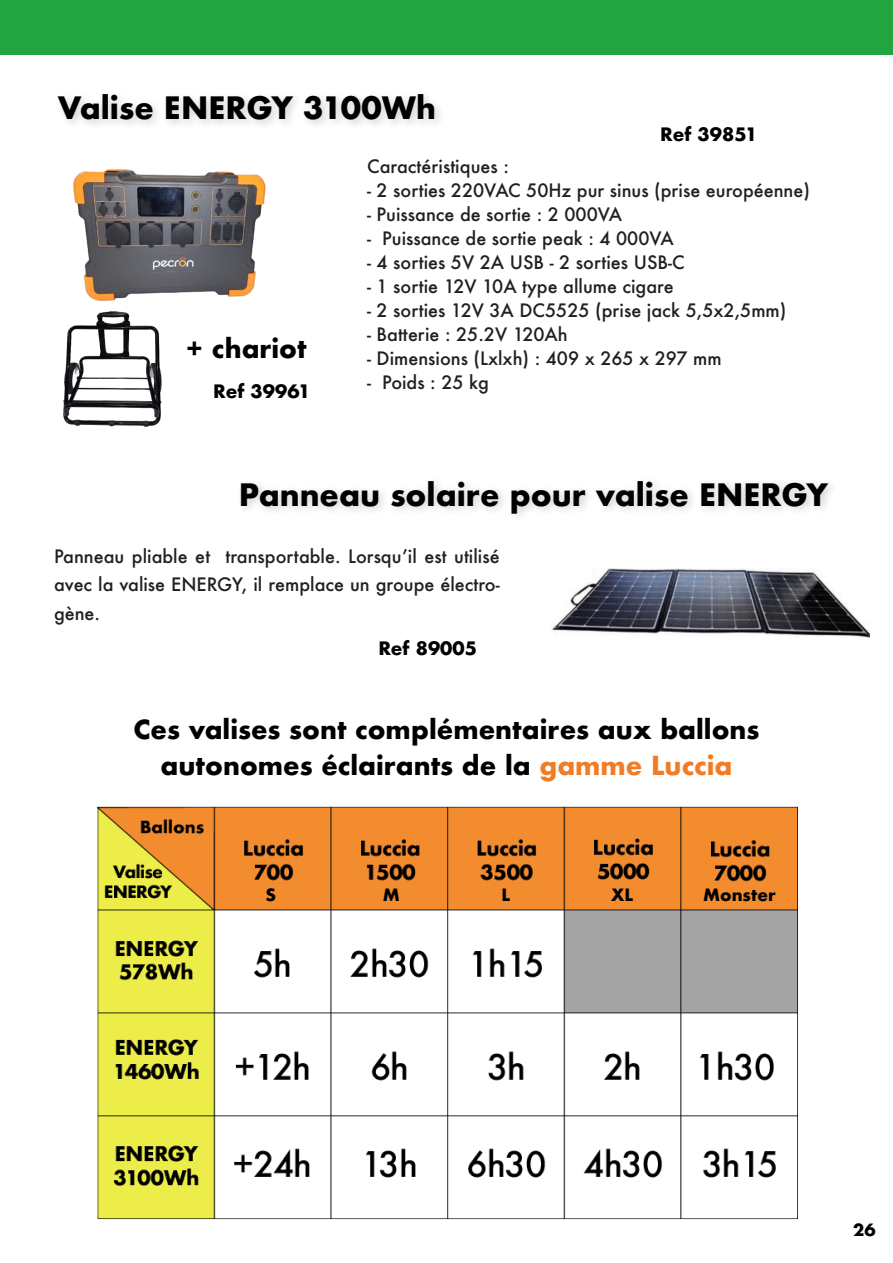
<style>
.page{position:relative;width:893px;height:1263px;background:#fff}
.page>*{position:absolute;margin:0;border:0;box-sizing:border-box;transform-origin:0 0}
.t1{font:700 30px "Futura";color:#000}
.t2{font:700 25.5px "Futura";color:#000}
.t3{font:500 18px/28.5px "Futura";color:#231f20;text-align:justify}
.t4{font:700 18px "Futura";color:#000}
.t5{font:700 16.5px "Futura";color:#000}
.s1{color:#f07d25}
</style>
<div class="page">
<div style="left:0;top:0;width:893px;height:54px;background:#22a541"></div>
<div style="left:54px;top:89px;width:391px;height:42px;background:#231f20;opacity:.19"></div>
<img style="left:73px;top:169px;width:193px;height:131px">
<img style="left:96px;top:806px;width:702px;height:414px">
<img style="left:63px;top:300px;width:99px;height:127px">
<div style="left:236px;top:475px;width:603px;height:49px;background:#231f20;opacity:.19"></div>
<img style="left:552px;top:568px;width:318px;height:70px">
<p class="t1" style="left:58px;top:86px;width:380px">Valise ENERGY 3100Wh</p>
<p class="t4" style="left:660px;top:121px;width:99px">Ref 39851</p>
<p class="t2" style="left:186px;top:330px;width:123px">+ chariot</p>
<p class="t4" style="left:213px;top:378px;width:99px">Ref 39961</p>
<p class="t3" style="left:367px;top:152px;width:143px">Caractéristiques :</p>
<p class="t3" style="left:367px;top:176px;width:444px">- 2 sorties 220VAC 50Hz pur sinus (prise européenne)</p>
<p class="t3" style="left:367px;top:200px;width:257px">- Puissance de sortie : 2 000VA</p>
<p class="t3" style="left:367px;top:224px;width:308px">- Puissance de sortie peak : 4 000VA</p>
<p class="t3" style="left:367px;top:248px;width:319px">- 4 sorties 5V 2A USB - 2 sorties USB-C</p>
<p class="t3" style="left:367px;top:272px;width:308px">- 1 sortie 12V 10A type allume cigare</p>
<p class="t3" style="left:367px;top:296px;width:421px">- 2 sorties 12V 3A DC5525 (prise jack 5,5x2,5mm)</p>
<p class="t3" style="left:367px;top:320px;width:202px">- Batterie : 25.2V 120Ah</p>
<p class="t3" style="left:367px;top:344px;width:356px">- Dimensions (Lxlxh) : 409 x 265 x 297 mm</p>
<p class="t3" style="left:367px;top:368px;width:123px">- Poids : 25 kg</p>
<p class="t1" style="left:239px;top:473px;width:591px">Panneau solaire pour valise ENERGY</p>
<p class="t3" style="left:54px;top:541px;width:447px">Panneau pliable et transportable. Lorsqu’il est utilisé avec la valise ENERGY, il remplace un groupe électro&shy;gène.</p>
<p class="t4" style="left:378px;top:635px;width:100px">Ref 89005</p>
<p class="t2" style="left:134px;top:710px;width:627px">Ces valises sont complémentaires aux ballons</p>
<p class="t2" style="left:161px;top:746px;width:573px">autonomes éclairants de la <span class="s1">gamme Luccia</span></p>
<p class="t5" style="left:266px;top:883px;width:12px">S</p>
<p class="t5" style="left:383px;top:883px;width:19px">M</p>
<p class="t5" style="left:501px;top:883px;width:10px">L</p>
<p class="t5" style="left:611px;top:883px;width:24px">XL</p>
<p class="t5" style="left:703px;top:883px;width:74px">Monster</p>
<p class="t5" style="left:853px;top:1218px;width:24px">26</p>
</div>
